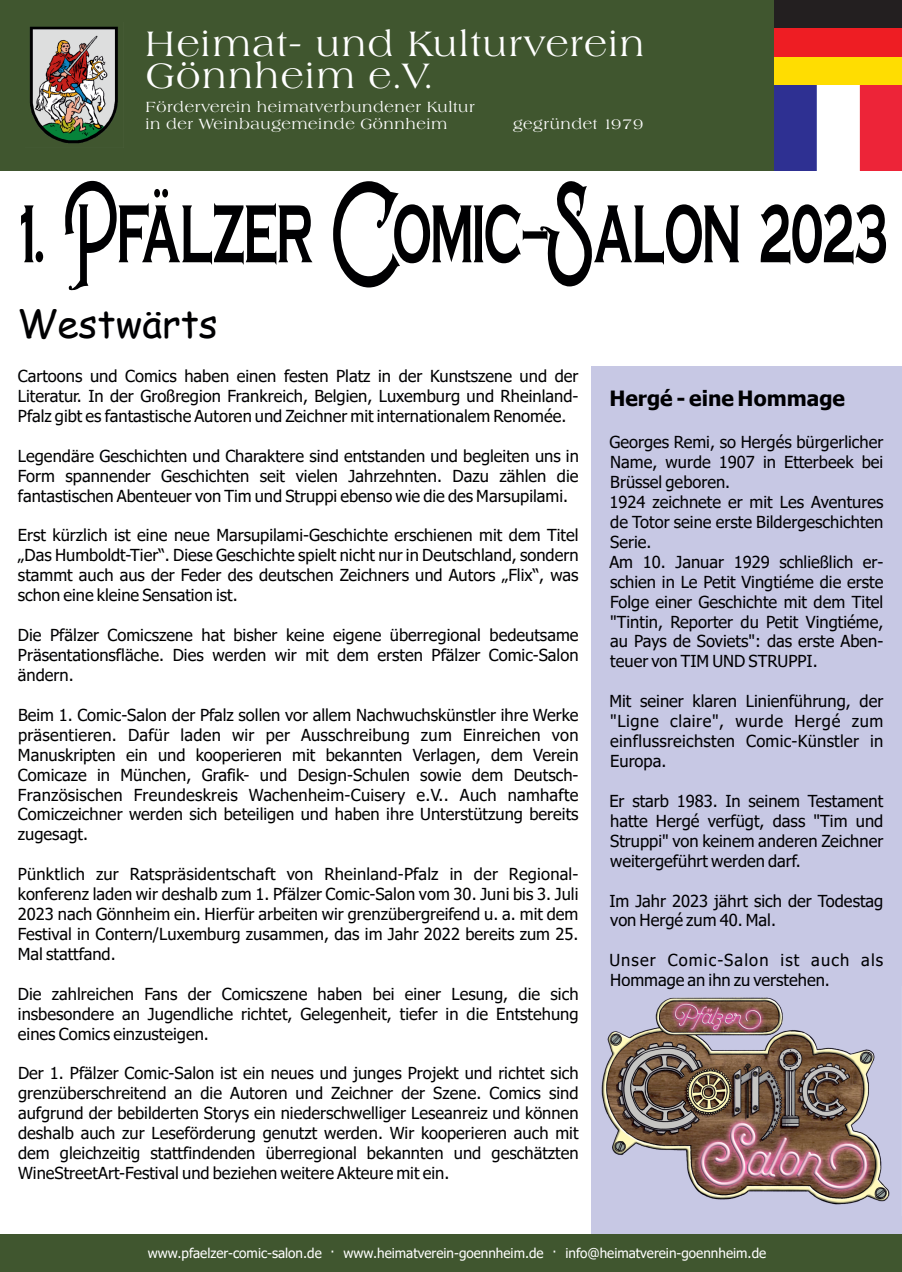
<style>
.page{position:relative;width:902px;height:1272px;background:#fff}
.page>*{position:absolute;margin:0;border:0;box-sizing:border-box;transform-origin:0 0}
.t1{font:145.65px "Euphoria Victorian";color:#000002;scale:.67 1}
.t2{font:38.7px "Comic Sans MS";color:#000002}
.t3{font:36px/31.7px "Americana SBOP";color:#fff}
.t4{font:700 21px "Tahoma";color:#000002}
.t5{font:16.5px/20px "Tahoma";color:#000002;text-align:justify}
.t6{font:16.5px/20px "Tahoma";letter-spacing:.065em;color:#000002}
.t7{font:15px/17.2px "Americana SBOP";color:#fff}
.t8{font:13.5px "Tahoma";color:#fff}
</style>
<div class="page">
<div style="left:0;top:0;width:901px;height:170px;background:#40562f"></div>
<div style="left:0;top:1234px;width:901px;height:37px;background:#40562f"></div>
<img style="left:29px;top:26px;width:89px;height:118px">
<img style="left:774px;top:85px;width:127px;height:85px">
<div style="left:591px;top:366px;width:310px;height:868px;background:#c7c8e4"></div>
<div style="left:774px;top:0;width:127px;height:28px;background:#231f20"></div>
<div style="left:774px;top:57px;width:127px;height:28px;background:#ffdd01"></div>
<div style="left:774px;top:28px;width:127px;height:29px;background:#ee1d23"></div>
<img style="left:601px;top:986px;width:289px;height:219px">
<h3 class="t3" style="left:144px;top:31px;width:502px">Heimat- und Kulturverein<br>Gönnheim e.V.</h3>
<p class="t7" style="left:145px;top:99px;width:331px">Förderverein heimatverbundener Kultur in der Weinbaugemeinde Gönnheim</p>
<p class="t7" style="left:513px;top:117px;width:132px">gegründet 1979</p>
<h1 class="t1" style="left:20px;top:153px;width:1295px">1. Pfälzer Comic-Salon 2023</h1>
<h2 class="t2" style="left:17px;top:307px;width:202px">Westwärts</h2>
<p class="t5" style="left:18px;top:367px;width:562px">Cartoons und Comics haben einen festen Platz in der Kunstszene und der Literatur. In der Großregion Frankreich, Belgien, Luxemburg und Rheinland-Pfalz gibt es fantastische Autoren und Zeichner mit internationalem Renomée.</p>
<p class="t5" style="left:18px;top:447px;width:562px">Legendäre Geschichten und Charaktere sind entstanden und begleiten uns in Form spannender Geschichten seit vielen Jahrzehnten. Dazu zählen die fantastischen Abenteuer von Tim und Struppi ebenso wie die des Marsupilami.</p>
<p class="t5" style="left:18px;top:527px;width:562px">Erst kürzlich ist eine neue Marsupilami-Geschichte erschienen mit dem Titel „Das Humboldt-Tier“. Diese Geschichte spielt nicht nur in Deutschland, sondern stammt auch aus der Feder des deutschen Zeichners und Autors „Flix“, was schon eine kleine Sensation ist.</p>
<p class="t5" style="left:18px;top:626px;width:562px">Die Pfälzer Comicszene hat bisher keine eigene überregional bedeutsame Präsentationsfläche. Dies werden wir mit dem ersten Pfälzer Comic-Salon ändern.</p>
<p class="t5" style="left:18px;top:706px;width:562px">Beim 1. Comic-Salon der Pfalz sollen vor allem Nachwuchskünstler ihre Werke präsentieren. Dafür laden wir per Ausschreibung zum Einreichen von Manuskripten ein und kooperieren mit bekannten Verlagen, dem Verein Comicaze in München, Grafik- und Design-Schulen sowie dem Deutsch-Französischen Freundeskreis Wachenheim-Cuisery e.V.. Auch namhafte Comiczeichner werden sich beteiligen und haben ihre Unterstützung bereits zugesagt.</p>
<p class="t5" style="left:18px;top:865px;width:562px">Pünktlich zur Ratspräsidentschaft von Rheinland-Pfalz in der Regional&shy;konferenz laden wir deshalb zum 1. Pfälzer Comic-Salon vom 30. Juni bis 3. Juli 2023 nach Gönnheim ein. Hierfür arbeiten wir grenzübergreifend u. a. mit dem Festival in Contern/Luxemburg zusammen, das im Jahr 2022 bereits zum 25.<br>Mal stattfand.</p>
<p class="t5" style="left:18px;top:985px;width:562px">Die zahlreichen Fans der Comicszene haben bei einer Lesung, die sich insbesondere an Jugendliche richtet, Gelegenheit, tiefer in die Entstehung eines Comics einzusteigen.</p>
<p class="t5" style="left:18px;top:1064px;width:562px">Der 1. Pfälzer Comic-Salon ist ein neues und junges Projekt und richtet sich grenzüberschreitend an die Autoren und Zeichner der Szene. Comics sind aufgrund der bebilderten Storys ein niederschwelliger Leseanreiz und können deshalb auch zur Leseförderung genutzt werden. Wir kooperieren auch mit dem gleichzeitig stattfindenden überregional bekannten und geschätzten WineStreetArt-Festival und beziehen weitere Akteure mit ein.</p>
<p class="t4" style="left:609px;top:389px;width:237px">Hergé - eine Hommage</p>
<p class="t5" style="left:609px;top:433px;width:275px">Georges Remi, so Hergés bürgerlicher Name, wurde 1907 in Etterbeek bei Brüssel geboren.</p>
<p class="t5" style="left:609px;top:493px;width:275px;text-align:left">1924 zeichnete er mit Les Aventures de Totor seine erste Bildergeschichten<br>Serie.<br>Am 10. Januar 1929 schließlich er&shy;schien in Le Petit Vingtiéme die erste<br>Folge einer Geschichte mit dem Titel "Tintin, Reporter du Petit Vingtiéme, au Pays de Soviets": das erste Aben&shy;teuer von TIM UND STRUPPI.</p>
<p class="t5" style="left:609px;top:692px;width:275px">Mit seiner klaren Linienführung, der "Ligne claire", wurde Hergé zum einflussreichsten Comic-Künstler in Europa.</p>
<p class="t5" style="left:609px;top:792px;width:275px">Er starb 1983. In seinem Testament hatte Hergé verfügt, dass "Tim und Struppi" von keinem anderen Zeichner weitergeführt werden darf.</p>
<p class="t5" style="left:609px;top:891px;width:275px">Im Jahr 2023 jährt sich der Todestag von Hergé zum 40. Mal.</p>
<p class="t6" style="left:609px;top:951px;width:275px">Unser Comic-Salon ist auch als<br>Hommage an ihn zu verstehen.</p>
<p class="t8" style="left:148px;top:1247px;width:620px">www.pfaelzer-comic-salon.de · www.heimatverein-goennheim.de · info@heimatverein-goennheim.de</p>
</div>
